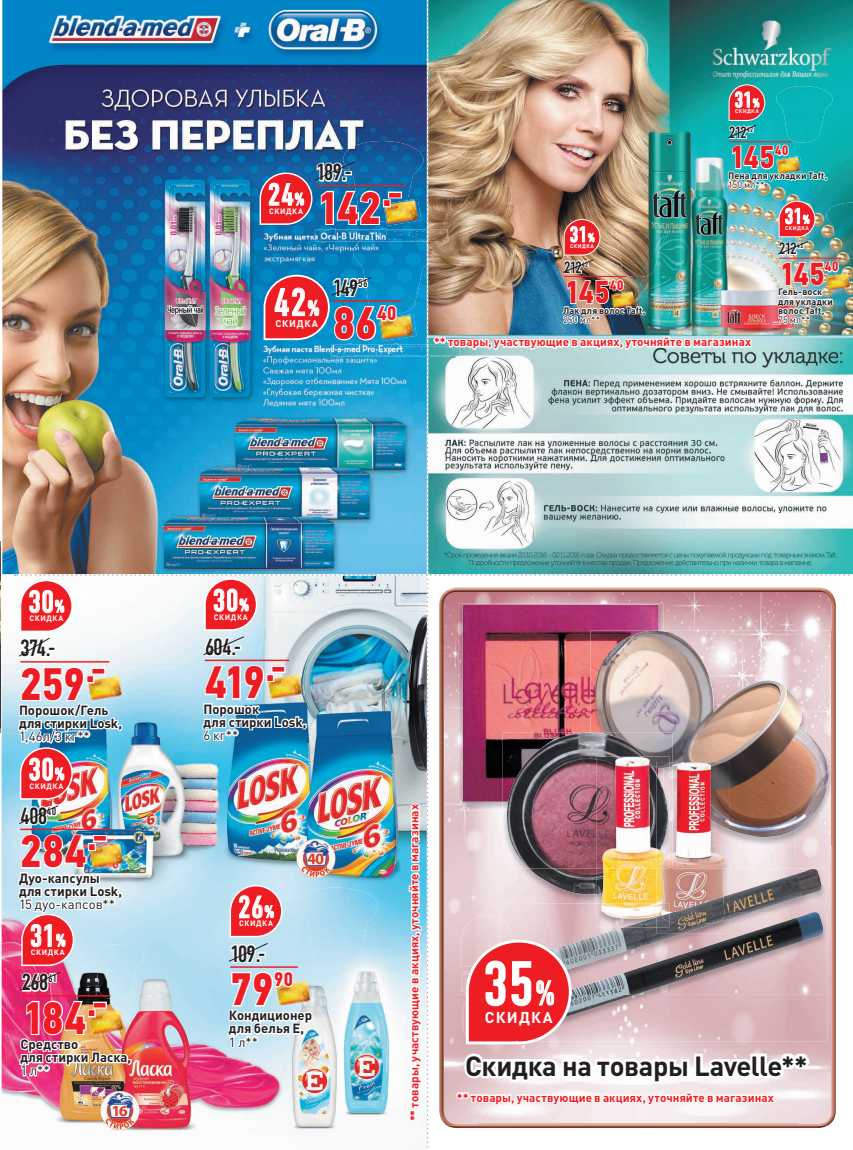
<style>
.page{position:relative;width:853px;height:1150px;background:#fff}
.page>*{position:absolute;margin:0;border:0;box-sizing:border-box;transform-origin:0 0}
.t1{font:61.95px "DIN Condensed";color:#fff}
.t2{font:700 45.6px "PF Din Text Cond Pro";letter-spacing:-.02em;color:#ee1d23}
.t3{font:38.7px "DIN Condensed";color:#fff}
.t4{font:700 31.95px "PF Din Text Cond Pro";letter-spacing:-.02em;color:#ee1d23}
.t5{font:31.05px "DIN Condensed";letter-spacing:.01em;color:#fff}
.t6{font:700 27.3px "DIN Pro";letter-spacing:-.015em;color:#231f20}
.t7{font:23.4px "DIN Condensed";letter-spacing:-.055em;color:#231f20}
.t8{font:21.75px "DIN Condensed";color:#fff}
.t9{font:700 19.8px "PF Din Text Cond Pro";color:#ee1d23}
.t10{font:16.35px "DIN Condensed";letter-spacing:-.07em;color:#231f20}
.t11{font:700 15.6px "DIN Pro";letter-spacing:.08em;color:#fff}
.t12{font:700 13.8px "PF Din Text Cond Pro";color:#ee1d23}
.t13{font:700 13.2px/13.2px "DIN Pro";color:#231f20}
.t14{font:13.2px "DIN Pro";letter-spacing:.01em;color:#231f20}
.t15{font:700 11.7px "DIN Pro";letter-spacing:.01em;color:#ee1d23}
.t16{font:700 9.75px "DIN Pro";letter-spacing:.08em;color:#fff}
.t17{font:700 9.15px/9.1px "DIN Pro";letter-spacing:.015em;color:#231f20}
.t18{font:9.15px "DIN Pro";letter-spacing:.025em;color:#231f20}
.t19{font:700 7.8px "DIN Pro";letter-spacing:.08em;color:#fff}
.t20{font:700 5.4px "DIN Pro";letter-spacing:.08em;color:#fff}
.s1{font-size:17.4px}
.s2{font-size:21.9px}
.s3{font-size:12.3px}
.s4{font-size:34.95px}
</style>
<div class="page">
<img style="left:0;top:541px;width:1px;height:191px">
<img style="left:2px;top:574px;width:13px;height:522px">
<img style="left:15px;top:0;width:838px;height:1150px">
<h3 class="t7" style="left:316px;top:159px;width:37px">189.-</h3>
<h3 class="t5" style="left:268px;top:177px;width:38px">24<span class="s1">%</span></h3>
<h2 class="t2" style="left:316px;top:180px;width:88px">142<sup>.-</sup></h2>
<p class="t19" style="left:269px;top:205px;width:35px">СКИДКА</p>
<h3 class="t3" style="left:274px;top:281px;width:47px">42<span class="s2">%</span></h3>
<p class="t16" style="left:275px;top:315px;width:44px">СКИДКА</p>
<h3 class="t7" style="left:333px;top:274px;width:36px">149<sup>56</sup></h3>
<h2 class="t2" style="left:333px;top:295px;width:46px">86</h2>
<h3 class="t9" style="left:377px;top:301px;width:21px">40</h3>
<h3 class="t8" style="left:569px;top:222px;width:27px">31<span class="s3">%</span></h3>
<h3 class="t4" style="left:564px;top:272px;width:47px">145</h3>
<p class="t12" style="left:610px;top:276px;width:15px">40</p>
<p class="t20" style="left:570px;top:241px;width:25px">СКИДКА</p>
<h3 class="t10" style="left:564px;top:258px;width:26px">212<sup>42</sup></h3>
<p class="t17" style="left:563px;top:304px;width:84px">Лак для волос Taft,</p>
<p class="t18" style="left:563px;top:313px;width:39px">250 мл**</p>
<h3 class="t8" style="left:734px;top:88px;width:27px">31<span class="s3">%</span></h3>
<h3 class="t4" style="left:729px;top:138px;width:47px">145</h3>
<p class="t12" style="left:775px;top:142px;width:15px">40</p>
<p class="t20" style="left:735px;top:107px;width:25px">СКИДКА</p>
<h3 class="t10" style="left:729px;top:123px;width:26px">212<sup>42</sup></h3>
<p class="t17" style="left:728px;top:170px;width:101px">Пена для укладки Taft,</p>
<p class="t18" style="left:728px;top:179px;width:38px">150 мл**</p>
<h3 class="t8" style="left:784px;top:204px;width:27px">31<span class="s3">%</span></h3>
<h3 class="t4" style="left:779px;top:254px;width:47px">145</h3>
<p class="t12" style="left:825px;top:258px;width:15px">40</p>
<p class="t20" style="left:785px;top:223px;width:25px">СКИДКА</p>
<h3 class="t10" style="left:779px;top:239px;width:26px">212<sup>42</sup></h3>
<p class="t17" style="left:778px;top:286px;width:56px">Гель-воск для укладки волос Taft,</p>
<p class="t18" style="left:778px;top:313px;width:34px">75 мл**</p>
<p class="t15" style="left:434px;top:332px;width:319px">** товары, участвующие в акциях, уточняйте в магазинах</p>
<h3 class="t5" style="left:28px;top:584px;width:38px">30<span class="s1">%</span></h3>
<p class="t19" style="left:29px;top:612px;width:35px">СКИДКА</p>
<h3 class="t7" style="left:20px;top:635px;width:37px">374.-</h3>
<h2 class="t2" style="left:20px;top:656px;width:87px">259<sup>.-</sup></h2>
<p class="t13" style="left:19px;top:702px;width:104px">Порошок/Гель для стирки Losk,</p>
<p class="t14" style="left:19px;top:727px;width:72px">1,46л/3 кг**</p>
<p class="t19" style="left:29px;top:779px;width:35px">СКИДКА</p>
<h3 class="t5" style="left:28px;top:752px;width:38px">30<span class="s1">%</span></h3>
<h3 class="t7" style="left:20px;top:802px;width:38px">408<sup>40</sup></h3>
<h2 class="t2" style="left:20px;top:824px;width:89px">284<sup>.-</sup></h2>
<p class="t13" style="left:19px;top:869px;width:104px">Дуо-капсулы для стирки Losk,</p>
<p class="t14" style="left:19px;top:895px;width:98px">15 дуо-капсов**</p>
<h3 class="t5" style="left:30px;top:918px;width:38px">31<span class="s1">%</span></h3>
<p class="t19" style="left:31px;top:945px;width:35px">СКИДКА</p>
<h3 class="t7" style="left:22px;top:969px;width:37px">268<sup>61</sup></h3>
<h2 class="t2" style="left:22px;top:990px;width:87px">184<sup>.-</sup></h2>
<p class="t13" style="left:20px;top:1035px;width:112px">Средство<br>для стирки Ласка,</p>
<p class="t14" style="left:20px;top:1061px;width:31px">1 л**</p>
<h3 class="t5" style="left:213px;top:583px;width:38px">30<span class="s1">%</span></h3>
<p class="t19" style="left:214px;top:610px;width:35px">СКИДКА</p>
<h3 class="t7" style="left:205px;top:633px;width:38px">604.-</h3>
<h2 class="t2" style="left:205px;top:655px;width:83px">419<sup>.-</sup></h2>
<p class="t13" style="left:203px;top:700px;width:104px">Порошок<br>для стирки Losk,</p>
<p class="t14" style="left:203px;top:726px;width:36px">6 кг**</p>
<h3 class="t5" style="left:238px;top:889px;width:38px">26<span class="s1">%</span></h3>
<p class="t19" style="left:239px;top:917px;width:35px">СКИДКА</p>
<h3 class="t7" style="left:230px;top:940px;width:37px">109.-</h3>
<h2 class="t2" style="left:230px;top:961px;width:45px">79</h2>
<h3 class="t9" style="left:274px;top:967px;width:21px">90</h3>
<p class="t13" style="left:229px;top:1007px;width:85px">Кондиционер для белья Е,</p>
<p class="t14" style="left:229px;top:1032px;width:31px">1 л**</p>
<p class="t15" style="left:404px;top:1121px;width:319px;rotate:-90deg">** товары, участвующие в акциях, уточняйте в магазинах</p>
<h1 class="t1" style="left:483px;top:949px;width:74px">35<span class="s4">%</span></h1>
<h3 class="t11" style="left:485px;top:1003px;width:69px">СКИДКА</h3>
<h3 class="t6" style="left:465px;top:1042px;width:344px">Скидка на товары Lavelle**</h3>
<p class="t15" style="left:457px;top:1087px;width:319px">** товары, участвующие в акциях, уточняйте в магазинах</p>
</div>
